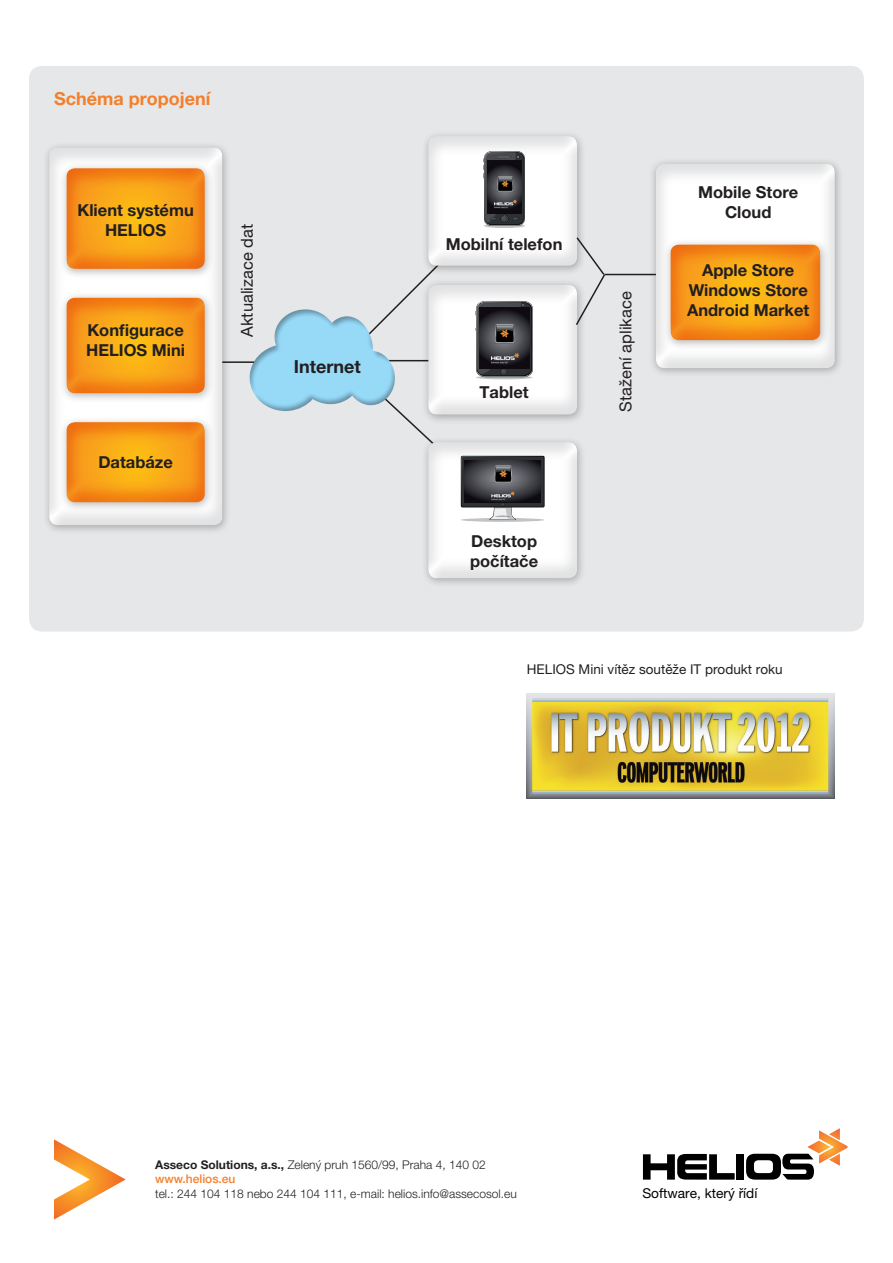
<style>
.page{position:relative;width:893px;height:1263px;background:#fff}
.page>*{position:absolute;margin:0;border:0;box-sizing:border-box;transform-origin:0 0}
.t1{font:700 18px "Helvetica Neue LT Pro";color:#f47f2b}
.t2{font:700 18px "Helvetica Neue LT Pro";color:#231f20}
.t3{font:700 16.5px/19.8px "Helvetica Neue LT Pro";color:#231f20;text-align:center}
.t4{font:16.5px "Helvetica Neue LT Pro";color:#231f20}
.t5{font:13.65px "Helvetica Neue LT Pro";color:#000}
.t6{font:13.5px "Helvetica Neue LT Pro";color:#231f20}
.t7{font:300 12px/14.4px "Helvetica Neue LT Pro";color:#231f20}
.s1{font-weight:700}
.s2{font-weight:500;color:#f47f2b}
</style>
<div class="page">
<div style="left:29px;top:66px;width:835px;height:565px;background:#e5e7e8;border-radius:13px"></div>
<div style="left:736px;top:1154px;width:8px;height:25px;background:#000"></div>
<svg style="left:643px;top:1154px;width:92px;height:25px"></svg>
<svg style="left:746px;top:1128px;width:101px;height:51px"></svg>
<svg style="left:54px;top:1139px;width:72px;height:80px"></svg>
<div style="left:421px;top:130px;width:165px;height:146px;background:#231f20;opacity:.32"></div>
<div style="left:427px;top:136px;width:150px;height:130px;background:#cdced0;opacity:.6"></div>
<hr style="left:203px;top:361px;width:108px;height:2px;background:#231f20">
<div style="left:42px;top:141px;width:189px;height:394px;background:#231f20;opacity:.32"></div>
<div style="left:48px;top:146px;width:176px;height:380px;background:#cdced0;opacity:.6"></div>
<div style="left:59px;top:162px;width:155px;height:117px;background:#231f20;opacity:.32"></div>
<div style="left:66px;top:168px;width:141px;height:102px;background:#f0852f;opacity:.5"></div>
<div style="left:59px;top:291px;width:155px;height:113px;background:#231f20;opacity:.32"></div>
<div style="left:66px;top:298px;width:141px;height:96px;background:#f0852f;opacity:.5"></div>
<div style="left:59px;top:416px;width:155px;height:96px;background:#231f20;opacity:.32"></div>
<div style="left:66px;top:422px;width:141px;height:81px;background:#f0852f;opacity:.5"></div>
<svg style="left:484px;top:224px;width:41px;height:4px"></svg>
<svg style="left:483px;top:151px;width:42px;height:75px"></svg>
<div style="left:421px;top:279px;width:165px;height:146px;background:#231f20;opacity:.32"></div>
<div style="left:427px;top:285px;width:150px;height:130px;background:#cdced0;opacity:.6"></div>
<div style="left:421px;top:436px;width:165px;height:153px;background:#231f20;opacity:.32"></div>
<div style="left:427px;top:441px;width:150px;height:138px;background:#cdced0;opacity:.6"></div>
<svg style="left:461px;top:518px;width:83px;height:4px"></svg>
<svg style="left:250px;top:262px;width:295px;height:258px"></svg>
<img style="left:488px;top:161px;width:33px;height:52px">
<img style="left:479px;top:307px;width:50px;height:61px">
<img style="left:465px;top:460px;width:75px;height:43px">
<div style="left:649px;top:157px;width:195px;height:221px;background:#231f20;opacity:.32"></div>
<div style="left:655px;top:163px;width:181px;height:207px;background:#cdced0;opacity:.6"></div>
<div style="left:663px;top:238px;width:166px;height:112px;background:#231f20;opacity:.32"></div>
<div style="left:670px;top:244px;width:152px;height:96px;background:#f0852f;opacity:.5"></div>
<svg style="left:574px;top:236px;width:32px;height:91px"></svg>
<hr style="left:604px;top:274px;width:52px;height:1px;background:#231f20">
<img style="left:527px;top:693px;width:308px;height:105px">
<p class="t1" style="left:54px;top:87px;width:158px">Schéma propojení</p>
<p class="t3" style="left:77px;top:200px;width:118px">Klient systému<br>HELIOS</p>
<p class="t3" style="left:86px;top:320px;width:100px;text-align:left">Konfigurace<br>HELIOS Mini</p>
<p class="t4" style="left:237px;top:337px;width:114px;rotate:-90deg">Aktualizace dat</p>
<p class="t3" style="left:98px;top:451px;width:76px">Databáze</p>
<p class="t2" style="left:294px;top:355px;width:68px">Internet</p>
<p class="t3" style="left:446px;top:233px;width:118px">Mobilní telefon</p>
<p class="t3" style="left:480px;top:382px;width:51px">Tablet</p>
<p class="t3" style="left:470px;top:531px;width:70px;text-align:left">Desktop počítače</p>
<p class="t4" style="left:616px;top:412px;width:122px;rotate:-90deg">Stažení aplikace</p>
<p class="t3" style="left:698px;top:182px;width:102px">Mobile Store<br>Cloud</p>
<p class="t3" style="left:687px;top:260px;width:124px">Apple Store<br>Windows Store<br>Android Market</p>
<p class="t6" style="left:527px;top:661px;width:257px">HELIOS Mini vítěz soutěže IT produkt roku</p>
<p class="t7" style="left:155px;top:1157px;width:332px"><span class="s1">Asseco Solutions, a.s.,</span> Zelený pruh 1560/99, Praha 4, 140 02 <span class="s2">www.helios.eu</span></p>
<p class="t7" style="left:155px;top:1186px;width:363px">tel.: 244 104 118 nebo 244 104 111, e-mail: helios.info@assecosol.eu</p>
<p class="t5" style="left:642px;top:1185px;width:116px">Software, který řídí</p>
</div>
